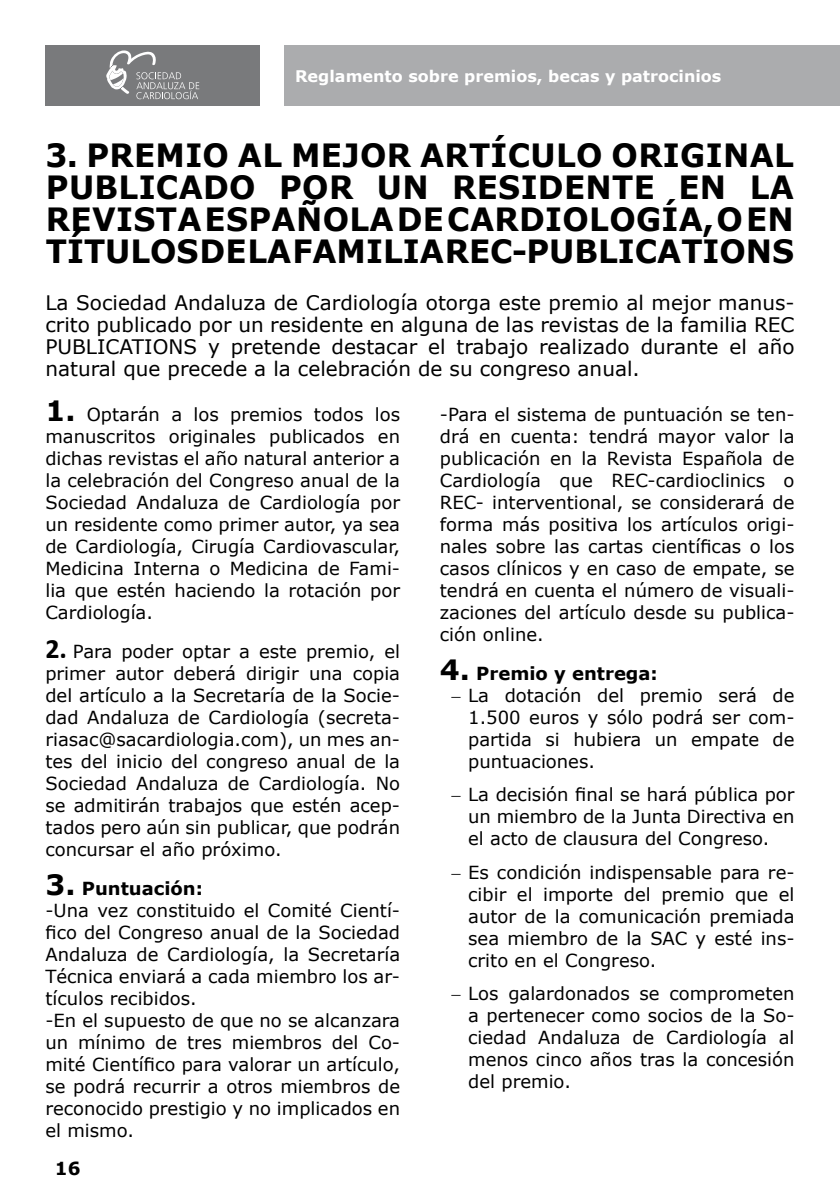
<style>
.page{position:relative;width:840px;height:1191px;background:#fff}
.page>*{position:absolute;margin:0;border:0;box-sizing:border-box;transform-origin:0 0}
.t1{font:700 32px/32px "Verdana";color:#000;text-align:justify}
.t2{font:20px/22px "Verdana";color:#000;text-align:justify}
.t3{font:18px/22px "Verdana";color:#000;text-align:justify}
.t4{font:700 18px "Verdana";color:#000}
.t5{font:700 16px "Verdana";color:#fff}
.s1{font-weight:700;font-size:28px}
.s2{font-family:"Calibri";font-weight:700;font-size:28px}
.s3{font-weight:700}
.s4{font-size:28px}
</style>
<div class="page">
<div style="left:284px;top:45px;width:555px;height:61px;background:#abacae"></div>
<div style="left:45px;top:45px;width:215px;height:61px;background:#797a7c"></div>
<svg style="left:106px;top:50px;width:93px;height:49px"></svg>
<p class="t5" style="left:295px;top:64px;width:427px">Reglamento sobre premios, becas y patrocinios</p>
<h1 class="t1" style="left:45px;top:139px;width:749px">3. PREMIO AL MEJOR ARTÍCULO ORIGINAL PUBLICADO POR UN RESIDENTE EN LA REVISTA ESPAÑOLA DE CARDIOLOGÍA, O EN TÍTULOS DE LA FAMILIA REC-PUBLICATIONS</h1>
<p class="t2" style="left:45px;top:291px;width:750px">La Sociedad Andaluza de Cardiología otorga este premio al mejor manus&shy;crito publicado por un residente en alguna de las revistas de la familia REC PUBLICATIONS y pretende destacar el trabajo realizado durante el año natural que precede a la celebración de su congreso anual.</p>
<p class="t3" style="left:45px;top:403px;width:356px"><span class="s1">1.</span> Optarán a los premios todos los manuscritos originales publicados en dichas revistas el año natural anterior a la celebración del Congreso anual de la Sociedad Andaluza de Cardiología por un residente como primer autor, ya sea de Cardiología, Cirugía Cardiovascular, Medicina Interna o Medicina de Fami&shy;lia que estén haciendo la rotación por Cardiología.</p>
<p class="t3" style="left:45px;top:640px;width:356px"><span class="s2">2.</span> Para poder optar a este premio, el primer autor deberá dirigir una copia del artículo a la Secretaría de la Socie&shy;dad Andaluza de Cardiología (secreta&shy;riasac@sacardiologia.com), un mes an&shy;tes del inicio del congreso anual de la Sociedad Andaluza de Cardiología. No se admitirán trabajos que estén acep&shy;tados pero aún sin publicar, que podrán concursar el año próximo.</p>
<p class="t3" style="left:45px;top:877px;width:356px;text-align:left"><span class="s1">3.</span> <span class="s3">Puntuación:<br></span>-Una vez constituido el Comité Cientí&shy;fico del Congreso anual de la Sociedad<br>Andaluza de Cardiología, la Secretaría<br>Técnica enviará a cada miembro los ar&shy;tículos recibidos.<br>-En el supuesto de que no se alcanzara un mínimo de tres miembros del Co&shy;mité Científico para valorar un artículo, se podrá recurrir a otros miembros de reconocido prestigio y no implicados en el mismo.</p>
<p class="t3" style="left:439px;top:403px;width:356px">-Para el sistema de puntuación se ten&shy;drá en cuenta: tendrá mayor valor la publicación en la Revista Española de Cardiología que REC-cardioclinics o REC- interventional, se considerará de forma más positiva los artículos origi&shy;nales sobre las cartas científicas o los casos clínicos y en caso de empate, se tendrá en cuenta el número de visuali&shy;zaciones del artículo desde su publica&shy;ción online.</p>
<p class="t4" style="left:439px;top:660px;width:219px"><span class="s4">4.</span> Premio y entrega:</p>
<p class="t3" style="left:451px;top:684px;width:345px">− La dotación del premio será de</p>
<p class="t3" style="left:468px;top:706px;width:328px">1.500 euros y sólo podrá ser com-</p>
<p class="t3" style="left:468px;top:728px;width:327px">partida si hubiera un empate de</p>
<p class="t3" style="left:468px;top:750px;width:128px">puntuaciones.</p>
<p class="t3" style="left:468px;top:783px;width:328px;text-indent:-17px">− La decisión final se hará pública por un miembro de la Junta Directiva en el acto de clausura del Congreso.</p>
<p class="t3" style="left:468px;top:861px;width:328px;text-indent:-17px">− Es condición indispensable para re&shy;cibir el importe del premio que el autor de la comunicación premiada sea miembro de la SAC y esté ins&shy;crito en el Congreso.</p>
<p class="t3" style="left:468px;top:982px;width:328px;text-indent:-17px">− Los galardonados se comprometen a pertenecer como socios de la So&shy;ciedad Andaluza de Cardiología al menos cinco años tras la concesión del premio.</p>
<p class="t4" style="left:55px;top:1155px;width:27px">16</p>
</div>
